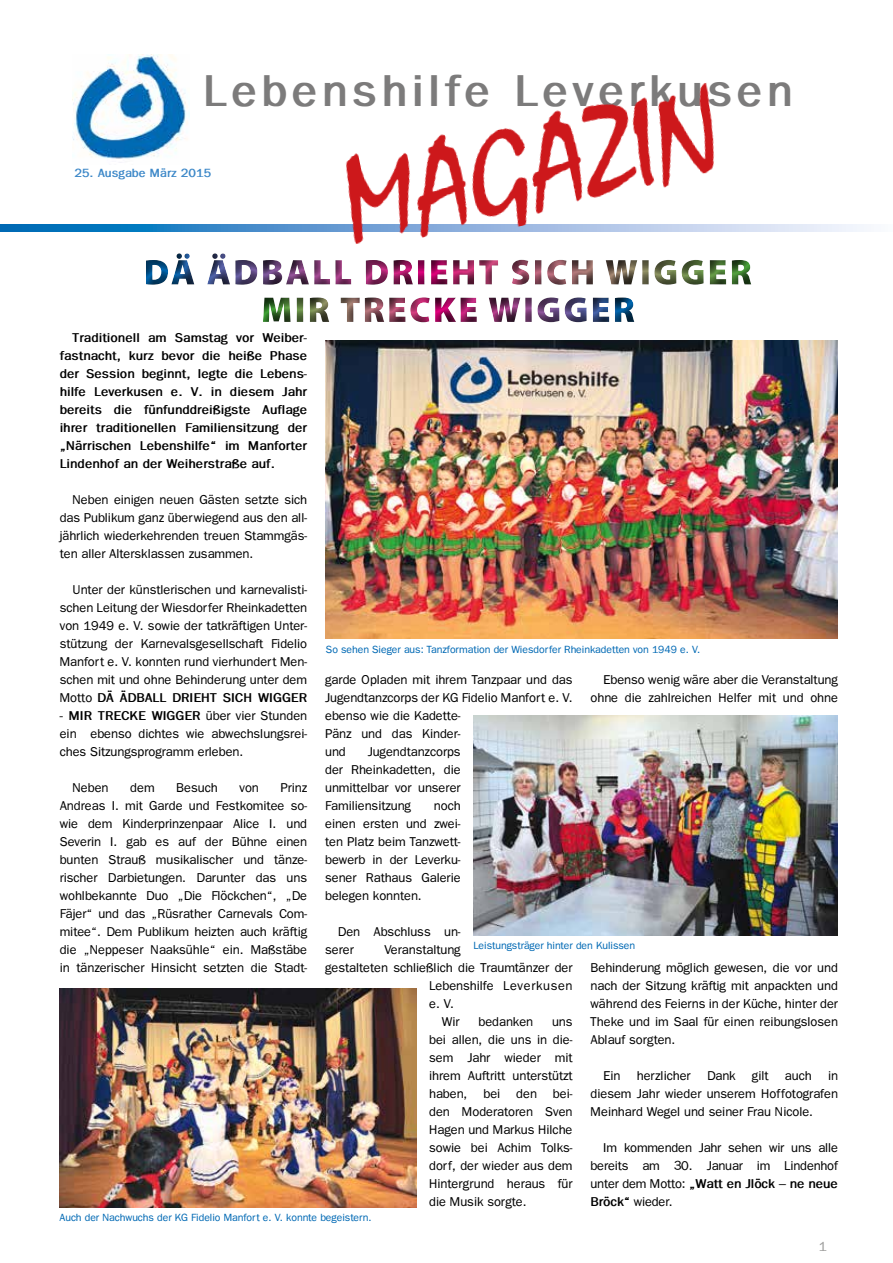
<style>
.page{position:relative;width:893px;height:1263px;background:#fff}
.page>*{position:absolute;margin:0;border:0;box-sizing:border-box;transform-origin:0 0}
.t1{font:700 45px "Franklin Gothic";letter-spacing:.095em;color:#7c7b7b}
.t2{font:13.5px "Franklin Gothic";color:#9d9d9c}
.t3{font:12.9px/18px "Franklin Gothic";color:#000;text-align:justify}
.t4{font:700 12.9px/18px "Franklin Gothic";color:#000;text-align:justify}
.t5{font:700 12px "Franklin Gothic";color:#3d88c8}
.t6{font:10.5px "Franklin Gothic";color:#0069b4}
.s1{font-weight:700}
</style>
<div class="page">
<img style="left:73px;top:55px;width:116px;height:108px">
<svg style="left:0;top:225px;width:867px;height:7px;background:#559cd0"></svg>
<img style="left:323px;top:83px;width:424px;height:161px">
<img style="left:146px;top:253px;width:606px;height:32px">
<img style="left:263px;top:297px;width:372px;height:26px">
<img style="left:326px;top:341px;width:512px;height:298px">
<img style="left:60px;top:988px;width:356px;height:220px">
<img style="left:473px;top:715px;width:365px;height:220px">
<h1 class="t1" style="left:203px;top:65px;width:591px">Lebenshilfe Leverkusen</h1>
<p class="t5" style="left:74px;top:166px;width:139px">25. Ausgabe März 2015</p>
<p class="t4" style="left:60px;top:328px;width:249px;text-indent:13px">Traditionell am Samstag vor Weiber&shy;fastnacht, kurz bevor die heiße Phase der Session beginnt, legte die Lebens&shy;hilfe Leverkusen e. V. in diesem Jahr bereits die fünfunddreißigste Auflage ihrer traditionellen Familiensitzung der „Närrischen Lebenshilfe“ im Manforter Lindenhof an der Weiherstraße auf.</p>
<p class="t3" style="left:60px;top:490px;width:249px;text-indent:13px">Neben einigen neuen Gästen setzte sich das Publikum ganz überwiegend aus den all&shy;jährlich wiederkehrenden treuen Stammgäs&shy;ten aller Altersklassen zusammen.</p>
<p class="t3" style="left:60px;top:580px;width:249px;text-indent:13px">Unter der künstlerischen und karnevalisti&shy;schen Leitung der Wiesdorfer Rheinkadetten von 1949 e. V. sowie der tatkräftigen Unter&shy;stützung der Karnevalsgesellschaft Fidelio Manfort e. V. konnten rund vierhundert Men&shy;schen mit und ohne Behinderung unter dem Motto <span class="s1">DÄ ÄDBALL DRIEHT SICH WIGGER</span></p>
<p class="t3" style="left:60px;top:706px;width:249px"><span class="s1">- MIR TRECKE WIGGER</span> über vier Stunden ein ebenso dichtes wie abwechslungsrei&shy;ches Sitzungsprogramm erleben.</p>
<p class="t3" style="left:72px;top:778px;width:38px">Neben</p>
<p class="t3" style="left:130px;top:778px;width:26px">dem</p>
<p class="t3" style="left:176px;top:778px;width:43px">Besuch</p>
<p class="t3" style="left:239px;top:778px;width:21px">von</p>
<p class="t3" style="left:60px;top:778px;width:249px;text-indent:221px">Prinz Andreas I. mit Garde und Festkomitee so&shy;wie dem Kinderprinzenpaar Alice I. und Severin I. gab es auf der Bühne einen bunten Strauß musikalischer und tänze&shy;rischer Darbietungen. Darunter das uns wohlbekannte Duo „Die Flöckchen“, „De Fäjer“ und das „Rüsrather Carnevals Com&shy;mitee“. Dem Publikum heizten auch kräftig die „Neppeser Naaksühle“ ein. Maßstäbe in tänzerischer Hinsicht setzten die Stadt-</p>
<p class="t6" style="left:326px;top:643px;width:376px">So sehen Sieger aus: Tanzformation der Wiesdorfer Rheinkadetten von 1949 e. V.</p>
<p class="t3" style="left:590px;top:670px;width:249px;text-align:right">Ebenso wenig wäre aber die Veranstaltung ohne die zahlreichen Helfer mit und ohne</p>
<p class="t3" style="left:325px;top:670px;width:249px;text-align:left">garde Opladen mit ihrem Tanzpaar und das<br>Jugendtanzcorps der KG Fidelio Manfort e. V. ebenso wie die Kadette-<br>Pänz und das Kinder-<br>und</p>
<p class="t3" style="left:325px;top:742px;width:137px;text-indent:43px">Jugendtanzcorps der Rheinkadetten, die unmittelbar vor unserer Familiensitzung</p>
<p class="t3" style="left:325px;top:796px;width:137px;text-indent:109px">noch einen ersten und zwei&shy;ten Platz beim Tanzwett&shy;bewerb in der Leverku&shy;sener Rathaus Galerie belegen konnten.</p>
<p class="t3" style="left:325px;top:922px;width:137px;text-indent:13px">Den Abschluss un&shy;serer</p>
<p class="t6" style="left:473px;top:939px;width:163px">Leistungsträger hinter den Kulissen</p>
<p class="t3" style="left:384px;top:940px;width:78px">Veranstaltung</p>
<p class="t3" style="left:325px;top:958px;width:249px">gestalteten schließlich die Traumtänzer der</p>
<p class="t3" style="left:429px;top:976px;width:145px">Lebenshilfe Leverkusen</p>
<p class="t3" style="left:429px;top:994px;width:26px">e. V.</p>
<p class="t3" style="left:442px;top:1012px;width:19px">Wir</p>
<p class="t3" style="left:478px;top:1012px;width:56px">bedanken</p>
<p class="t3" style="left:590px;top:958px;width:249px">Behinderung möglich gewesen, die vor und nach der Sitzung kräftig mit anpackten und während des Feierns in der Küche, hinter der Theke und im Saal für einen reibungslosen Ablauf sorgten.</p>
<p class="t3" style="left:603px;top:1066px;width:19px">Ein</p>
<p class="t3" style="left:637px;top:1066px;width:55px">herzlicher</p>
<p class="t3" style="left:707px;top:1066px;width:30px">Dank</p>
<p class="t3" style="left:752px;top:1066px;width:18px">gilt</p>
<p class="t3" style="left:785px;top:1066px;width:28px">auch</p>
<p class="t3" style="left:429px;top:1012px;width:145px;text-indent:123px">uns bei allen, die uns in die&shy;sem Jahr wieder mit ihrem Auftritt unterstützt haben, bei den bei&shy;den Moderatoren Sven Hagen und Markus Hilche sowie bei Achim Tolks&shy;dorf, der wieder aus dem Hintergrund heraus für die Musik sorgte.</p>
<p class="t3" style="left:590px;top:1066px;width:249px;text-indent:237px">in diesem Jahr wieder unserem Hoffotografen Meinhard Wegel und seiner Frau Nicole.</p>
<p class="t3" style="left:590px;top:1138px;width:249px;text-indent:13px">Im kommenden Jahr sehen wir uns alle bereits am 30. Januar im Lindenhof unter dem Motto: <span class="s1">„Watt en Jlöck – ne neue Bröck“</span> wieder.</p>
<p class="t6" style="left:60px;top:1211px;width:313px">Auch der Nachwuchs der KG Fidelio Manfort e. V. konnte begeistern.</p>
<p class="t2" style="left:819px;top:1239px;width:10px">1</p>
</div>
